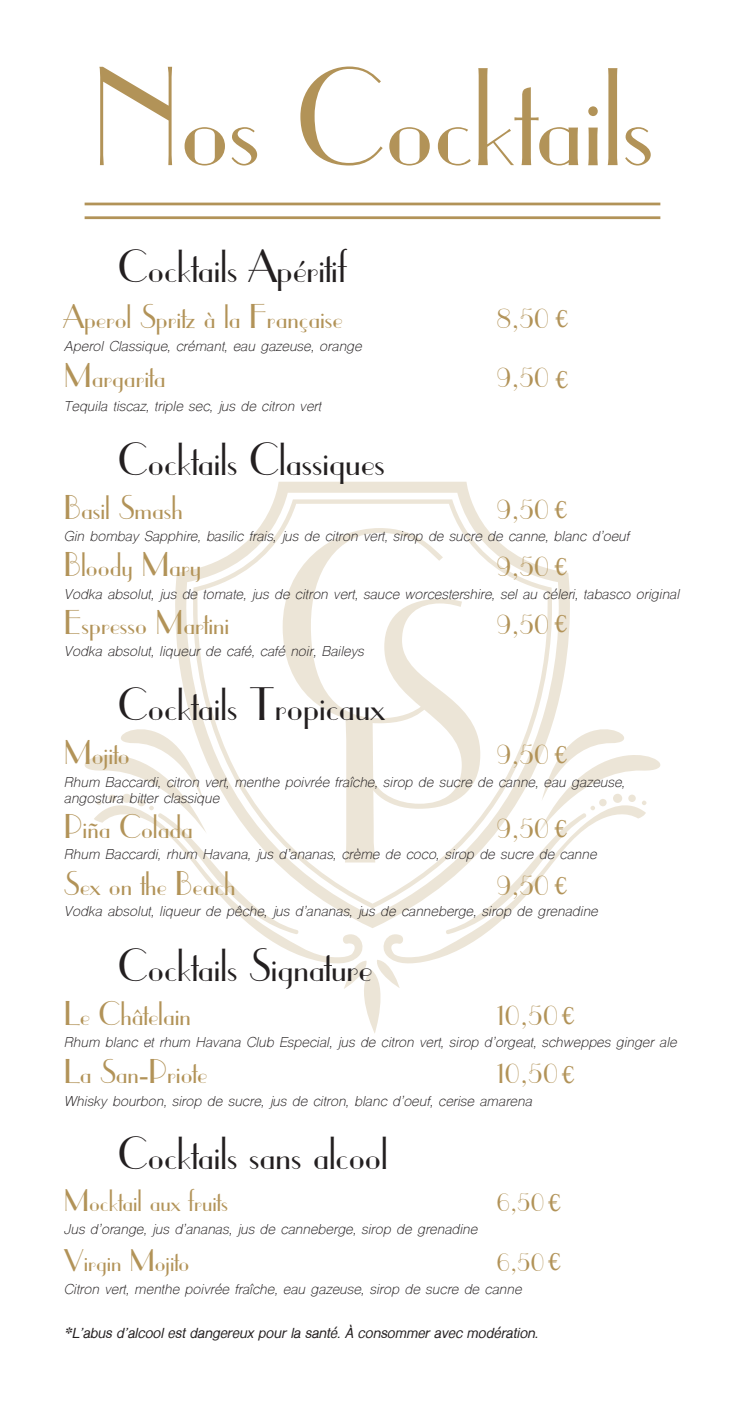
<style>
.page{position:relative;width:745px;height:1404px;background:#fff}
.page>*{position:absolute;margin:0;border:0;box-sizing:border-box;transform-origin:0 0}
.t1{font:135px "Cg Parisian";color:#b29358}
.t2{font:45px "Cg Parisian";color:#231f20}
.t3{font:33px "Cg Parisian";color:#b29358}
.t4{font:30px "Cg Parisian";color:#b29358}
.t5{font:25.5px "Cochin";color:#b29358}
.t6{font:italic 13.5px/16.2px "Shree Dev 0714";color:#231f20}
.t7{font:italic 700 13.5px "Shree Dev 0714";color:#231f20}
</style>
<div class="page">
<svg style="left:262px;top:934px;width:101px;height:30px"></svg>
<svg style="left:383px;top:934px;width:101px;height:30px"></svg>
<svg style="left:343px;top:959px;width:56px;height:74px"></svg>
<svg style="left:84px;top:729px;width:577px;height:205px"></svg>
<svg style="left:143px;top:481px;width:458px;height:447px"></svg>
<svg style="left:192px;top:499px;width:360px;height:409px"></svg>
<hr style="left:85px;top:202px;width:575px;height:3px;background:#b29358">
<hr style="left:85px;top:216px;width:575px;height:3px;background:#b29358">
<h1 class="t1" style="left:91px;top:40px;width:563px">Nos Cocktails</h1>
<h2 class="t2" style="left:118px;top:240px;width:230px">Cocktails Apéritif</h2>
<h3 class="t3" style="left:64px;top:297px;width:280px">Aperol Spritz à la Française</h3>
<h3 class="t3" style="left:496px;top:297px;width:55px">8,50</h3>
<h3 class="t3" style="left:64px;top:357px;width:103px">Margarita</h3>
<h3 class="t3" style="left:496px;top:357px;width:55px">9,50</h3>
<h3 class="t5" style="left:555px;top:301px;width:14px">€</h3>
<p class="t6" style="left:64px;top:339px;width:299px">Aperol Classique, crémant, eau gazeuse, orange</p>
<h3 class="t5" style="left:555px;top:362px;width:14px">€</h3>
<p class="t6" style="left:64px;top:399px;width:258px">Tequila tiscaz, triple sec, jus de citron vert</p>
<h2 class="t2" style="left:118px;top:433px;width:268px">Cocktails Classiques</h2>
<h3 class="t3" style="left:64px;top:488px;width:120px">Basil Smash</h3>
<h3 class="t3" style="left:496px;top:488px;width:55px">9,50</h3>
<h3 class="t5" style="left:554px;top:492px;width:14px">€</h3>
<h3 class="t5" style="left:554px;top:549px;width:14px">€</h3>
<h3 class="t5" style="left:554px;top:606px;width:14px">€</h3>
<p class="t6" style="left:64px;top:529px;width:566px">Gin bombay Sapphire, basilic frais, jus de citron vert, sirop de sucre de canne, blanc d’oeuf</p>
<h3 class="t3" style="left:64px;top:545px;width:139px">Bloody Mary</h3>
<h3 class="t3" style="left:496px;top:545px;width:55px">9,50</h3>
<h3 class="t3" style="left:64px;top:602px;width:167px">Espresso Martini</h3>
<h3 class="t3" style="left:496px;top:602px;width:55px">9,50</h3>
<p class="t6" style="left:64px;top:587px;width:616px">Vodka absolut, jus de tomate, jus de citron vert, sauce worcestershire, sel au céleri, tabasco original</p>
<p class="t6" style="left:64px;top:644px;width:301px">Vodka absolut, liqueur de café, café noir, Baileys</p>
<h2 class="t2" style="left:118px;top:678px;width:268px">Cocktails Tropicaux</h2>
<h3 class="t3" style="left:64px;top:733px;width:67px">Mojito</h3>
<h3 class="t3" style="left:496px;top:733px;width:55px">9,50</h3>
<h3 class="t5" style="left:554px;top:737px;width:14px">€</h3>
<p class="t6" style="left:64px;top:775px;width:562px">Rhum Baccardi, citron vert, menthe poivrée fraîche, sirop de sucre de canne, eau gazeuse, angostura bitter classique</p>
<h3 class="t3" style="left:64px;top:807px;width:130px">Piña Colada</h3>
<h3 class="t3" style="left:496px;top:807px;width:55px">9,50</h3>
<h3 class="t3" style="left:64px;top:864px;width:173px">Sex on the Beach</h3>
<h3 class="t3" style="left:496px;top:864px;width:55px">9,50</h3>
<h3 class="t5" style="left:554px;top:811px;width:14px">€</h3>
<h3 class="t5" style="left:554px;top:868px;width:14px">€</h3>
<p class="t6" style="left:64px;top:847px;width:534px">Rhum Baccardi, rhum Havana, jus d’ananas, crème de coco, sirop de sucre de canne</p>
<p class="t6" style="left:64px;top:904px;width:535px">Vodka absolut, liqueur de pêche, jus d’ananas, jus de canneberge, sirop de grenadine</p>
<h2 class="t2" style="left:118px;top:938px;width:256px">Cocktails Signature</h2>
<h3 class="t3" style="left:64px;top:994px;width:128px">Le Châtelain</h3>
<h3 class="t3" style="left:496px;top:994px;width:63px">10,50</h3>
<h3 class="t3" style="left:64px;top:1052px;width:145px">La San-Priote</h3>
<h3 class="t3" style="left:496px;top:1052px;width:63px">10,50</h3>
<h3 class="t5" style="left:561px;top:998px;width:14px">€</h3>
<p class="t6" style="left:64px;top:1035px;width:614px">Rhum blanc et rhum Havana Club Especial, jus de citron vert, sirop d’orgeat, schweppes ginger ale</p>
<h3 class="t5" style="left:561px;top:1057px;width:14px">€</h3>
<p class="t6" style="left:64px;top:1094px;width:469px">Whisky bourbon, sirop de sucre, jus de citron, blanc d’oeuf, cerise amarena</p>
<h2 class="t2" style="left:118px;top:1126px;width:271px">Cocktails sans alcool</h2>
<h3 class="t4" style="left:64px;top:1182px;width:165px">Mocktail aux fruits</h3>
<h3 class="t4" style="left:496px;top:1182px;width:50px">6,50</h3>
<h3 class="t4" style="left:64px;top:1243px;width:127px">Virgin Mojito</h3>
<h3 class="t4" style="left:496px;top:1243px;width:50px">6,50</h3>
<h3 class="t5" style="left:547px;top:1184px;width:14px">€</h3>
<p class="t6" style="left:64px;top:1222px;width:414px">Jus d’orange, jus d’ananas, jus de canneberge, sirop de grenadine</p>
<h3 class="t5" style="left:547px;top:1244px;width:14px">€</h3>
<p class="t6" style="left:64px;top:1282px;width:459px">Citron vert, menthe poivrée fraîche, eau gazeuse, sirop de sucre de canne</p>
<p class="t7" style="left:64px;top:1325px;width:475px">*L’abus d’alcool est dangereux pour la santé. À consommer avec modération.</p>
</div>
